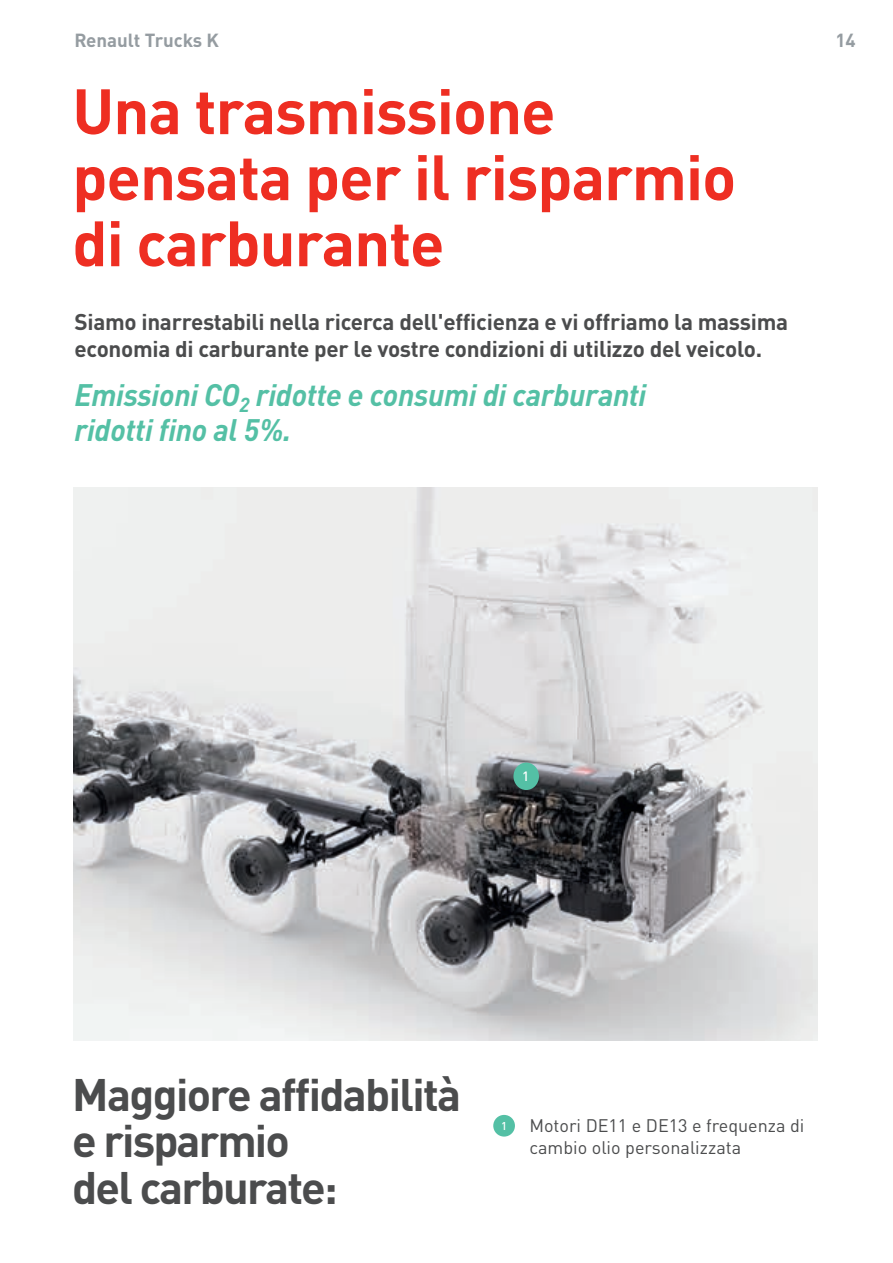
<style>
.page{position:relative;width:893px;height:1263px;background:#fff}
.page>*{position:absolute;margin:0;border:0;box-sizing:border-box;transform-origin:0 0}
.t1{font:700 63px/66px "DIN Pro";letter-spacing:-.015em;color:#ee2e22}
.t2{font:700 45px/46.5px "DIN Pro";letter-spacing:-.04em;color:#4b4c4d}
.t3{font:italic 700 30.75px/35.2px "DIN Pro";letter-spacing:-.01em;color:#54c0a5}
.t4{font:700 22.5px/27px "DIN Pro";letter-spacing:-.01em;color:#4b4c4d}
.t5{font:700 18.75px "DIN Pro";color:#959ca1}
.t6{font:18px/21.6px "DIN Pro";color:#4b4c4d}
.t7{font:500 13.35px "DIN Pro";color:#fff}
.s1{font-weight:500;font-size:11.25px;color:#fff}
</style>
<div class="page">
<div style="left:493px;top:1115px;width:22px;height:21px;background:#54c0a5;border-radius:50%"></div>
<img style="left:73px;top:487px;width:744px;height:553px">
<div style="left:513px;top:763px;width:26px;height:27px;background:#54c0a5;border-radius:50%"></div>
<p class="t5" style="left:74px;top:24px;width:146px">Renault Trucks K</p>
<p class="t5" style="left:835px;top:24px;width:22px">14</p>
<h1 class="t1" style="left:72px;top:71px;width:665px">Una trasmissione pensata per il risparmio di carburante</h1>
<p class="t4" style="left:74px;top:306px;width:715px">Siamo inarrestabili nella ricerca dell'efficienza e vi offriamo la massima economia di carburante per le vostre condizioni di utilizzo del veicolo.</p>
<h3 class="t3" style="left:74px;top:373px;width:574px">Emissioni CO<sub>2</sub> ridotte e consumi di carburanti ridotti fino al 5%.</h3>
<p class="t7" style="left:522px;top:765px;width:9px">1</p>
<h2 class="t2" style="left:72px;top:1066px;width:390px">Maggiore affidabilità e risparmio<br>del carburate:</h2>
<p class="t6" style="left:529px;top:1113px;width:277px;text-indent:-28px"><span class="s1">1</span> Motori DE11 e DE13 e frequenza di cambio olio personalizzata</p>
</div>
